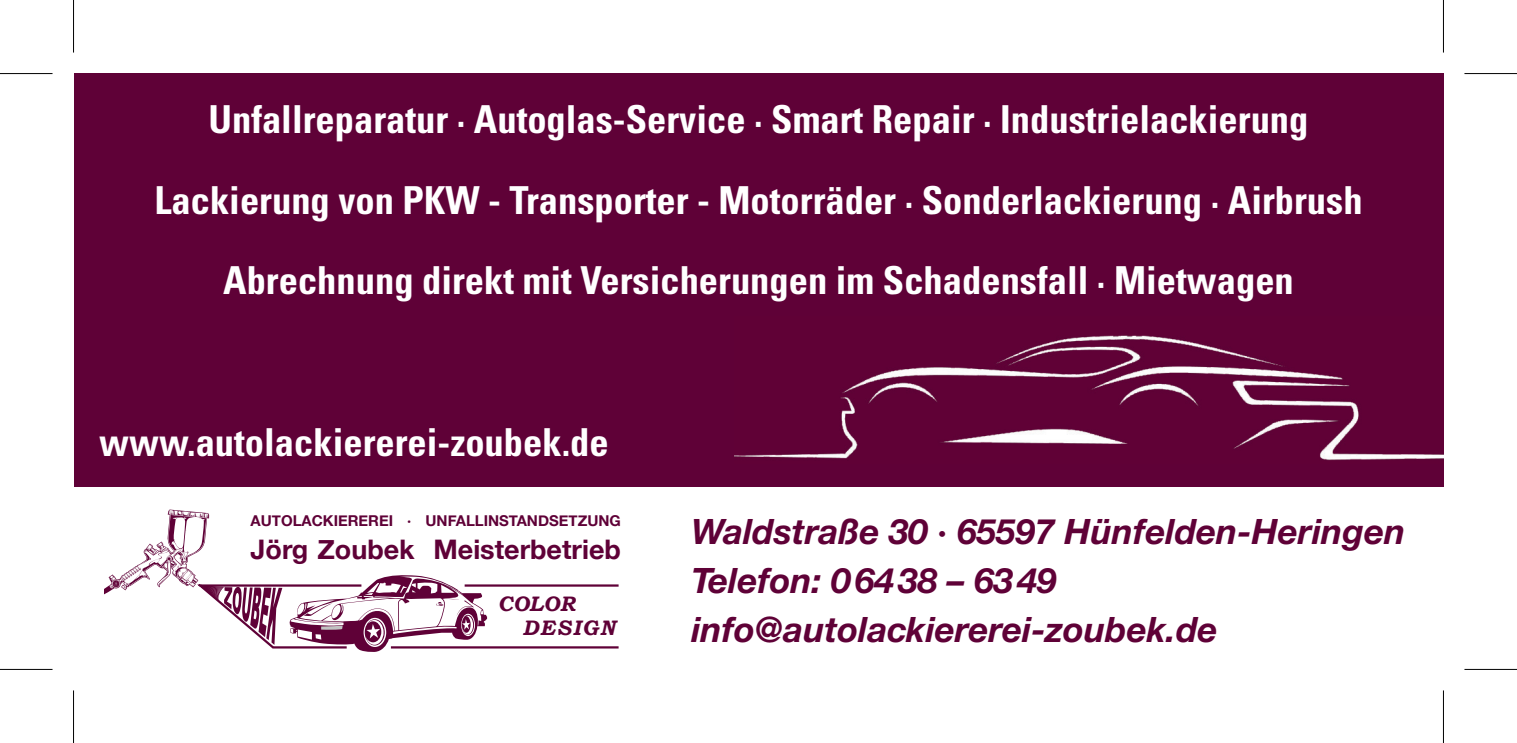
<style>
.page{position:relative;width:1517px;height:743px;background:#fff}
.page>*{position:absolute;margin:0;border:0;box-sizing:border-box;transform-origin:0 0}
.t1{font:700 condensed 38.5px/80.5px "Univers";color:#fff;text-align:center}
.t2{font:italic 700 35px/49px "Helvetica Neue CE";color:#5f0137}
.t3{font:700 26.95px "Helvetica Neue";color:#5f0137}
.t4{font:italic 700 21px/23.8px "Bookman Old Style";letter-spacing:.075em;color:#5f0137}
.t5{font:700 15.05px "Helvetica Neue";color:#5f0137}
</style>
<div class="page">
<hr style="left:464px;top:584px;width:154px;height:2px;background:#5f0137">
<hr style="left:391px;top:646px;width:227px;height:2px;background:#5f0137">
<svg style="left:105px;top:509px;width:382px;height:143px"></svg>
<div style="left:74px;top:74px;width:1369px;height:412px;background:#5f0137"></div>
<img style="left:735px;top:335px;width:708px;height:125px">
<div style="left:0;top:71px;width:52px;height:5px;background:#f6f6f6"></div>
<div style="left:1464px;top:71px;width:52px;height:5px;background:#f6f6f6"></div>
<svg style="left:0;top:669px;width:52px;height:1px"></svg>
<svg style="left:1464px;top:669px;width:52px;height:1px"></svg>
<svg style="left:1443px;top:0;width:1px;height:53px"></svg>
<svg style="left:1443px;top:690px;width:1px;height:52px"></svg>
<hr style="left:0;top:73px;width:52px;height:1px;background:#000">
<hr style="left:1464px;top:73px;width:52px;height:1px;background:#000">
<hr style="left:0;top:668px;width:52px;height:1px;background:#000">
<hr style="left:1464px;top:668px;width:52px;height:1px;background:#000">
<hr style="left:73px;top:0;width:1px;height:53px;background:#000">
<hr style="left:73px;top:690px;width:1px;height:52px;background:#000">
<hr style="left:1442px;top:0;width:1px;height:53px;background:#000">
<hr style="left:1442px;top:690px;width:1px;height:52px;background:#000">
<p class="t1" style="left:154px;top:79px;width:1209px">Unfallreparatur · Autoglas-Service · Smart Repair · Industrielackierung<br>Lackierung von PKW - Transporter - Motorräder · Sonderlackierung · Airbrush<br>Abrechnung direkt mit Versicherungen im Schadensfall · Mietwagen</p>
<p class="t1" style="left:99px;top:401px;width:511px">www.autolackiererei-zoubek.de</p>
<p class="t5" style="left:250px;top:509px;width:372px">AUTOLACKIEREREI · UNFALLINSTANDSETZUNG</p>
<p class="t3" style="left:250px;top:527px;width:372px">Jörg Zoubek Meisterbetrieb</p>
<p class="t4" style="left:522px;top:591px;width:94px;text-indent:-24px">COLOR<br>DESIGN</p>
<p class="t2" style="left:691px;top:507px;width:715px">Waldstraße 30 · 65597 Hünfelden-Heringen<br>Telefon: 0 64 38 – 63 49 info@autolackiererei-zoubek.de</p>
</div>
